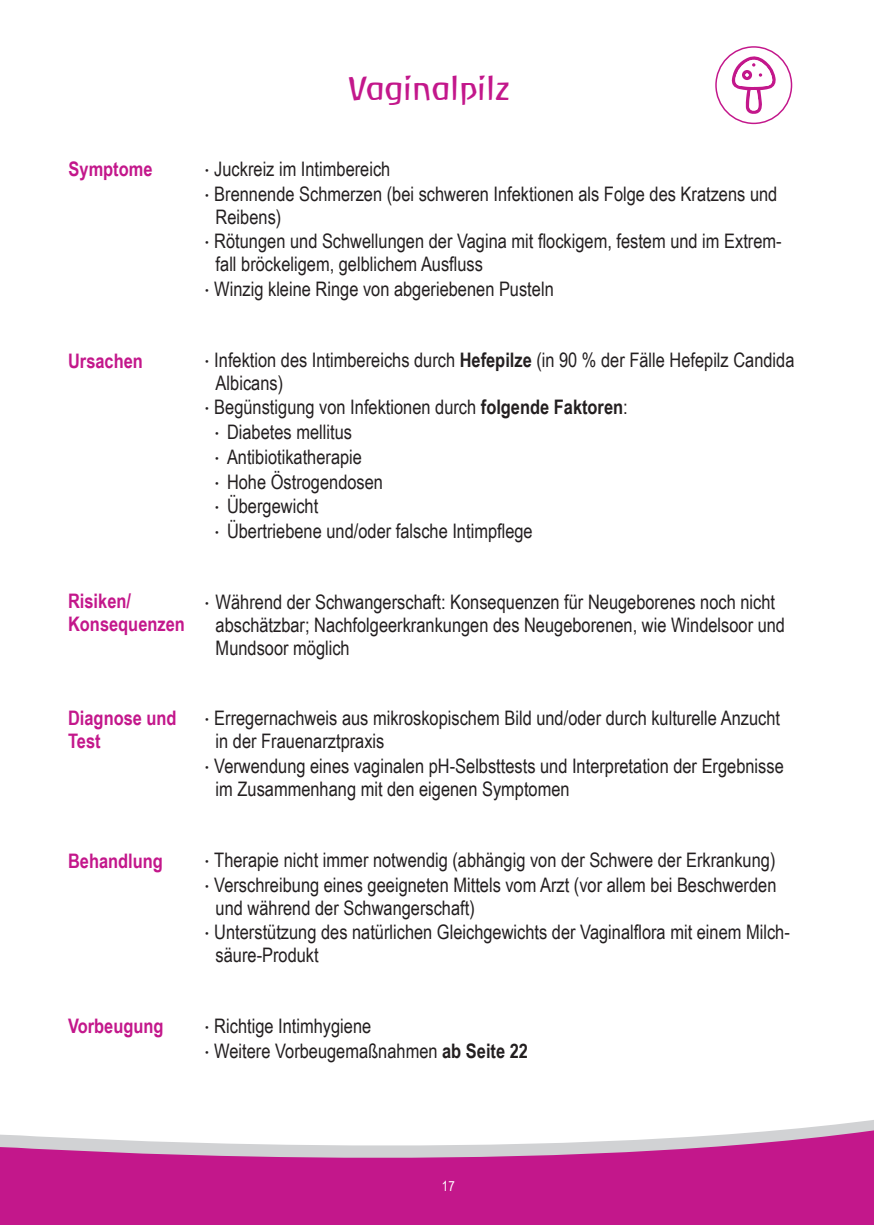
<style>
.page{position:relative;width:874px;height:1225px;background:#fff}
.page>*{position:absolute;margin:0;border:0;box-sizing:border-box;transform-origin:0 0}
.t1{font:32px "Baar Antropos";color:#c3178b}
.t2{font:20px/23px "Arial Narrow";color:#231f20}
.t3{font:700 20px/23px "Arial Narrow";color:#c3178b}
.t4{font:14px "Arial Narrow";color:#fff}
.s1{font-family:"Meta Plus Normal";font-style:italic}
.s2{font-weight:700}
</style>
<div class="page">
<svg style="left:0;top:1128px;width:873px;height:97px;background:#cb49a1"></svg>
<div style="left:715px;top:46px;width:76px;height:78px;border:1px solid #c3178b;border-radius:50%"></div>
<svg style="left:730px;top:55px;width:46px;height:59px"></svg>
<h1 class="t1" style="left:348px;top:69px;width:164px">Vaginalpilz</h1>
<p class="t3" style="left:69px;top:156px;width:85px">Symptome</p>
<p class="t2" style="left:204px;top:157px;width:187px"><span class="s1">·</span> Juckreiz im Intimbereich</p>
<p class="t2" style="left:204px;top:181px;width:574px"><span class="s1">·</span> Brennende Schmerzen (bei schweren Infektionen als Folge des Kratzens und</p>
<p class="t2" style="left:215px;top:204px;width:67px">Reibens)</p>
<p class="t2" style="left:204px;top:229px;width:578px"><span class="s1">·</span> Rötungen und Schwellungen der Vagina mit flockigem, festem und im Extrem-</p>
<p class="t2" style="left:215px;top:252px;width:269px">fall bröckeligem, gelblichem Ausfluss</p>
<p class="t2" style="left:204px;top:277px;width:351px"><span class="s1">·</span> Winzig kleine Ringe von abgeriebenen Pusteln</p>
<p class="t3" style="left:68px;top:348px;width:76px">Ursachen</p>
<p class="t2" style="left:204px;top:347px;width:591px"><span class="s1">·</span> Infektion des Intimbereichs durch <span class="s2">Hefepilze</span> (in 90 % der Fälle Hefepilz Candida</p>
<p class="t2" style="left:215px;top:370px;width:69px">Albicans)</p>
<p class="t2" style="left:204px;top:395px;width:425px"><span class="s1">·</span> Begünstigung von Infektionen durch <span class="s2">folgende Faktoren</span>:</p>
<p class="t2" style="left:214px;top:420px;width:139px"><span class="s1">·</span> Diabetes mellitus</p>
<p class="t2" style="left:214px;top:444px;width:149px"><span class="s1">·</span> Antibiotikatherapie</p>
<p class="t2" style="left:214px;top:469px;width:170px"><span class="s1">·</span> Hohe Östrogendosen</p>
<p class="t2" style="left:214px;top:494px;width:105px"><span class="s1">·</span> Übergewicht</p>
<p class="t2" style="left:214px;top:519px;width:320px"><span class="s1">·</span> Übertriebene und/oder falsche Intimpflege</p>
<p class="t3" style="left:68px;top:589px;width:118px">Risiken/<br>Konsequenzen</p>
<p class="t2" style="left:215px;top:589px;width:570px;text-indent:-11px"><span class="s1">·</span> Während der Schwangerschaft: Konsequenzen für Neugeborenes noch nicht abschätzbar; Nachfolgeerkrankungen des Neugeborenen, wie Windelsoor und<br>Mundsoor möglich</p>
<p class="t3" style="left:68px;top:705px;width:110px">Diagnose und<br>Test</p>
<p class="t2" style="left:204px;top:706px;width:577px"><span class="s1">·</span> Erregernachweis aus mikroskopischem Bild und/oder durch kulturelle Anzucht</p>
<p class="t2" style="left:215px;top:729px;width:170px">in der Frauenarztpraxis</p>
<p class="t2" style="left:204px;top:754px;width:580px"><span class="s1">·</span> Verwendung eines vaginalen pH-Selbsttests und Interpretation der Ergebnisse</p>
<p class="t2" style="left:215px;top:777px;width:355px">im Zusammenhang mit den eigenen Symptomen</p>
<p class="t3" style="left:68px;top:848px;width:96px">Behandlung</p>
<p class="t2" style="left:204px;top:847px;width:572px"><span class="s1">·</span> Therapie nicht immer notwendig (abhängig von der Schwere der Erkrankung)</p>
<p class="t2" style="left:204px;top:872px;width:573px"><span class="s1">·</span> Verschreibung eines geeigneten Mittels vom Arzt (vor allem bei Beschwerden</p>
<p class="t2" style="left:215px;top:895px;width:260px">und während der Schwangerschaft)</p>
<p class="t2" style="left:204px;top:920px;width:586px"><span class="s1">·</span> Unterstützung des natürlichen Gleichgewichts der Vaginalflora mit einem Milch-</p>
<p class="t2" style="left:215px;top:943px;width:105px">säure-Produkt</p>
<p class="t3" style="left:68px;top:1013px;width:97px">Vorbeugung</p>
<p class="t2" style="left:204px;top:1013px;width:325px;line-height:24.8px"><span class="s1">·</span> Richtige Intimhygiene<br><span class="s1">·</span> Weitere Vorbeugemaßnahmen <span class="s2">ab Seite 22</span></p>
<p class="t4" style="left:441px;top:1176px;width:14px">17</p>
</div>
